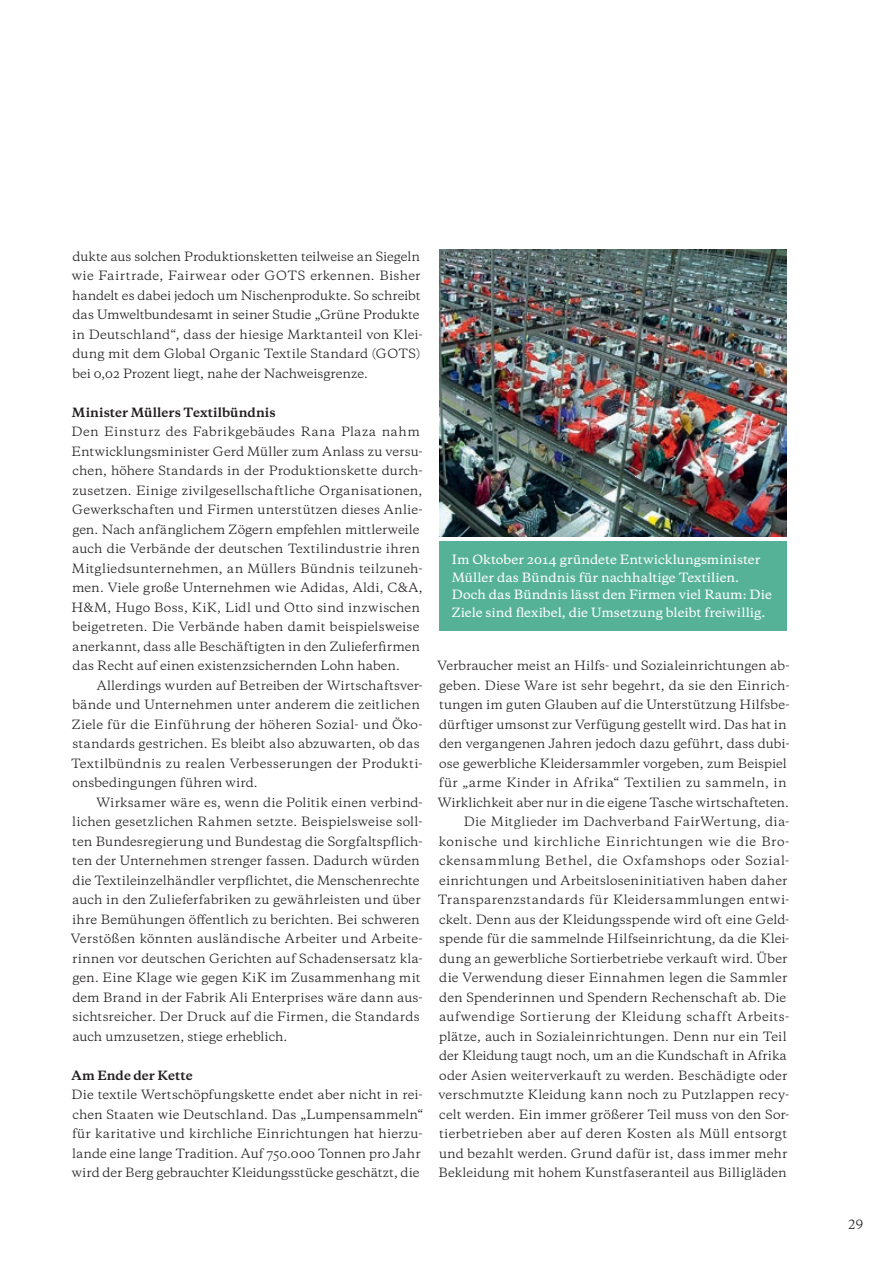
<style>
.page{position:relative;width:893px;height:1263px;background:#fff}
.page>*{position:absolute;margin:0;border:0;box-sizing:border-box;transform-origin:0 0}
.t1{font:12px/19.5px "Galaxie Copernicus";letter-spacing:.01em;color:#231f20}
.t2{font:500 12px/17.9px "Galaxie Copernicus";letter-spacing:.005em;color:#fff}
.t3{font:700 12px "Galaxie Copernicus";letter-spacing:.005em;color:#231f20}
</style>
<div class="page">
<img style="left:439px;top:250px;width:348px;height:287px">
<div style="left:439px;top:541px;width:348px;height:90px;background:#56b296"></div>
<p class="t1" style="left:72px;top:246px;width:352px">dukte aus solchen Produktionsketten teilweise an Siegeln wie Fairtrade, Fairwear oder GOTS erkennen. Bisher handelt es dabei jedoch um Nischenprodukte. So schreibt das Umweltbundesamt in seiner Studie „Grüne Produkte in Deutschland“, dass der hiesige Marktanteil von Klei&shy;dung mit dem Global Organic Textile Standard (GOTS) bei 0,02 Prozent liegt, nahe der Nachweisgrenze.</p>
<p class="t3" style="left:72px;top:404px;width:205px">Minister Müllers Textilbündnis</p>
<p class="t1" style="left:72px;top:422px;width:353px">Den Einsturz des Fabrikgebäudes Rana Plaza nahm Entwicklungsminister Gerd Müller zum Anlass zu versu&shy;chen, höhere Standards in der Produktionskette durch&shy;zusetzen. Einige zivilgesellschaftliche Organisationen, Gewerkschaften und Firmen unterstützen dieses Anlie&shy;gen. Nach anfänglichem Zögern empfehlen mittlerweile auch die Verbände der deutschen Textilindustrie ihren Mitgliedsunternehmen, an Müllers Bündnis teilzuneh&shy;men. Viele große Unternehmen wie Adidas, Aldi, C&amp;A, H&amp;M, Hugo Boss, KiK, Lidl und Otto sind inzwischen beigetreten. Die Verbände haben damit beispielsweise anerkannt, dass alle Beschäftigten in den Zulieferfirmen das Recht auf einen existenzsichernden Lohn haben.</p>
<p class="t1" style="left:71px;top:675px;width:353px;text-indent:26px">Allerdings wurden auf Betreiben der Wirtschaftsver&shy;bände und Unternehmen unter anderem die zeitlichen Ziele für die Einführung der höheren Sozial- und Öko&shy;standards gestrichen. Es bleibt also abzuwarten, ob das Textilbündnis zu realen Verbesserungen der Produkti&shy;onsbedingungen führen wird.</p>
<p class="t1" style="left:71px;top:792px;width:353px;text-indent:26px">Wirksamer wäre es, wenn die Politik einen verbind&shy;lichen gesetzlichen Rahmen setzte. Beispielsweise soll&shy;ten Bundesregierung und Bundestag die Sorgfaltspflich&shy;ten der Unternehmen strenger fassen. Dadurch würden die Textileinzelhändler verpflichtet, die Menschenrechte auch in den Zulieferfabriken zu gewährleisten und über ihre Bemühungen öffentlich zu berichten. Bei schweren Verstößen könnten ausländische Arbeiter und Arbeite&shy;rinnen vor deutschen Gerichten auf Schadensersatz kla&shy;gen. Eine Klage wie gegen KiK im Zusammenhang mit dem Brand in der Fabrik Ali Enterprises wäre dann aus&shy;sichtsreicher. Der Druck auf die Firmen, die Standards auch umzusetzen, stiege erheblich.</p>
<p class="t3" style="left:71px;top:1067px;width:123px">Am Ende der Kette</p>
<p class="t1" style="left:72px;top:1085px;width:353px">Die textile Wertschöpfungskette endet aber nicht in rei&shy;chen Staaten wie Deutschland. Das „Lumpensammeln“ für karitative und kirchliche Einrichtungen hat hierzu&shy;lande eine lange Tradition. Auf 750.000 Tonnen pro Jahr wird der Berg gebrauchter Kleidungsstücke geschätzt, die</p>
<p class="t2" style="left:452px;top:550px;width:321px">Im Oktober 2014 gründete Entwicklungsminister Müller das Bündnis für nachhaltige Textilien.<br>Doch das Bündnis lässt den Firmen viel Raum: Die Ziele sind flexibel, die Umsetzung bleibt freiwillig.</p>
<p class="t1" style="left:437px;top:656px;width:353px;text-align:right">Verbraucher meist an Hilfs- und Sozialeinrichtungen ab&shy;geben. Diese Ware ist sehr begehrt, da sie den Einrich&shy;tungen im guten Glauben auf die Unterstützung Hilfsbe&shy;dürftiger umsonst zur Verfügung gestellt wird. Das hat in den vergangenen Jahren jedoch dazu geführt, dass dubi&shy;ose gewerbliche Kleidersammler vorgeben, zum Beispiel für „arme Kinder in Afrika“ Textilien zu sammeln, in Wirklichkeit aber nur in die eigene Tasche wirtschafteten.<br>Die Mitglieder im Dachverband FairWertung, dia&shy;konische und kirchliche Einrichtungen wie die Bro&shy;ckensammlung Bethel, die Oxfamshops oder Sozial&shy;einrichtungen und Arbeitsloseninitiativen haben daher Transparenzstandards für Kleidersammlungen entwi&shy;ckelt. Denn aus der Kleidungsspende wird oft eine Geld&shy;spende für die sammelnde Hilfseinrichtung, da die Klei&shy;dung an gewerbliche Sortierbetriebe verkauft wird. Über die Verwendung dieser Einnahmen legen die Sammler den Spenderinnen und Spendern Rechenschaft ab. Die aufwendige Sortierung der Kleidung schafft Arbeits&shy;plätze, auch in Sozialeinrichtungen. Denn nur ein Teil der Kleidung taugt noch, um an die Kundschaft in Afrika oder Asien weiterverkauft zu werden. Beschädigte oder verschmutzte Kleidung kann noch zu Putzlappen recy&shy;celt werden. Ein immer größerer Teil muss von den Sor&shy;tierbetrieben aber auf deren Kosten als Müll entsorgt und bezahlt werden. Grund dafür ist, dass immer mehr Bekleidung mit hohem Kunstfaseranteil aus Billigläden</p>
<p class="t1" style="left:849px;top:1214px;width:16px">29</p>
</div>
